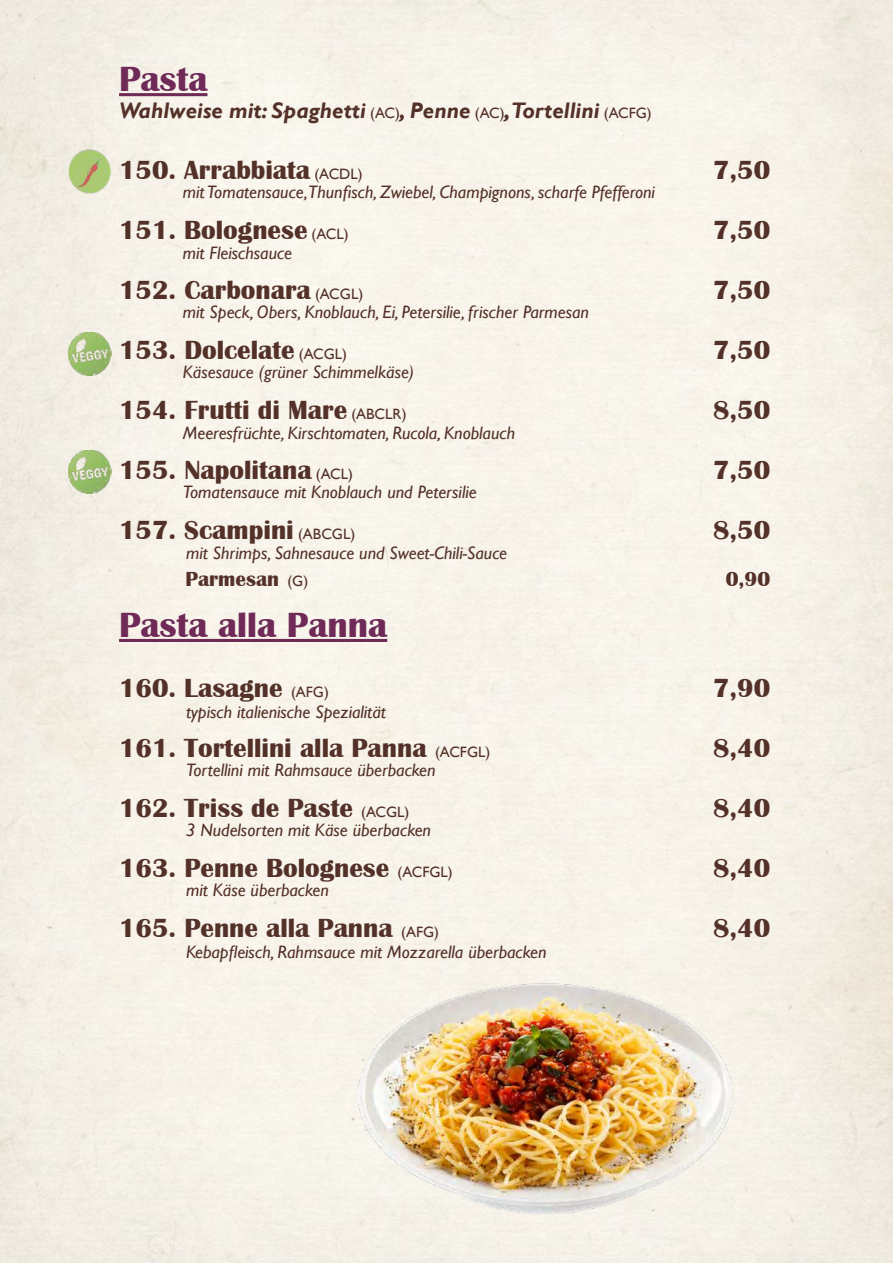
<style>
.page{position:relative;width:893px;height:1263px;background:#fff}
.page>*{position:absolute;margin:0;border:0;box-sizing:border-box;transform-origin:0 0}
.t1{font:700 36px "Britannic";color:#6f2a58}
.t2{font:700 27px "Britannic";color:#533128}
.t3{font:italic 700 22.5px "Gill Sans";color:#533128}
.t4{font:700 21px "Britannic";color:#533128}
.t5{font:italic 18px "Gill Sans";color:#533128}
.s1{font-weight:400;font-style:normal;font-size:15px}
.s2{font-family:"Gill Sans";font-weight:400;font-size:15px}
</style>
<div class="page">
<img style="left:0;top:0;width:893px;height:1263px">
<img style="left:68px;top:150px;width:43px;height:43px">
<img style="left:68px;top:333px;width:43px;height:43px">
<img style="left:68px;top:450px;width:43px;height:43px">
<hr style="left:119px;top:93px;width:88px;height:3px;background:#6f2a58">
<hr style="left:119px;top:639px;width:268px;height:3px;background:#6f2a58">
<img style="left:351px;top:973px;width:388px;height:248px">
<h1 class="t1" style="left:119px;top:59px;width:90px">Pasta</h1>
<p class="t3" style="left:119px;top:97px;width:534px">Wahlweise mit: Spaghetti <span class="s1">(AC)</span>, Penne <span class="s1">(AC)</span>,Tortellini <span class="s1">(ACFG)</span></p>
<h2 class="t2" style="left:119px;top:155px;width:245px">150. Arrabbiata <span class="s2">(ACDL)</span></h2>
<h2 class="t2" style="left:713px;top:155px;width:59px">7,50</h2>
<h2 class="t2" style="left:119px;top:215px;width:231px">151. Bolognese <span class="s2">(ACL)</span></h2>
<h2 class="t2" style="left:713px;top:215px;width:59px">7,50</h2>
<h2 class="t2" style="left:119px;top:275px;width:246px">152. Carbonara <span class="s2">(ACGL)</span></h2>
<h2 class="t2" style="left:713px;top:275px;width:59px">7,50</h2>
<h2 class="t2" style="left:119px;top:335px;width:229px">153. Dolcelate <span class="s2">(ACGL)</span></h2>
<h2 class="t2" style="left:713px;top:335px;width:59px">7,50</h2>
<h2 class="t2" style="left:119px;top:395px;width:289px">154. Frutti di Mare <span class="s2">(ABCLR)</span></h2>
<h2 class="t2" style="left:713px;top:395px;width:59px">8,50</h2>
<h2 class="t2" style="left:119px;top:455px;width:235px">155. Napolitana <span class="s2">(ACL)</span></h2>
<h2 class="t2" style="left:713px;top:455px;width:59px">7,50</h2>
<h2 class="t2" style="left:119px;top:515px;width:238px">157. Scampini <span class="s2">(ABCGL)</span></h2>
<h2 class="t2" style="left:713px;top:515px;width:59px">8,50</h2>
<p class="t4" style="left:186px;top:567px;width:124px">Parmesan <span class="s2">(G)</span></p>
<p class="t4" style="left:726px;top:567px;width:46px">0,90</p>
<h1 class="t1" style="left:119px;top:604px;width:270px">Pasta alla Panna</h1>
<p class="t5" style="left:183px;top:181px;width:474px">mit Tomatensauce,Thunfisch, Zwiebel, Champignons, scharfe Pfefferoni</p>
<p class="t5" style="left:183px;top:242px;width:111px">mit Fleischsauce</p>
<p class="t5" style="left:183px;top:301px;width:408px">mit Speck, Obers, Knoblauch, Ei, Petersilie, frischer Parmesan</p>
<p class="t5" style="left:183px;top:361px;width:233px">Käsesauce (grüner Schimmelkäse)</p>
<p class="t5" style="left:183px;top:423px;width:334px">Meeresfrüchte, Kirschtomaten, Rucola, Knoblauch</p>
<p class="t5" style="left:183px;top:481px;width:295px">Tomatensauce mit Knoblauch und Petersilie</p>
<p class="t5" style="left:186px;top:542px;width:323px">mit Shrimps, Sahnesauce und Sweet-Chili-Sauce</p>
<h2 class="t2" style="left:119px;top:672px;width:211px">160. Lasagne <span class="s2">(AFG)</span></h2>
<h2 class="t2" style="left:713px;top:672px;width:59px">7,90</h2>
<h2 class="t2" style="left:119px;top:732px;width:373px">161. Tortellini alla Panna <span class="s2">(ACFGL)</span></h2>
<h2 class="t2" style="left:713px;top:732px;width:59px">8,40</h2>
<h2 class="t2" style="left:119px;top:792px;width:292px">162. Triss de Paste <span class="s2">(ACGL)</span></h2>
<h2 class="t2" style="left:713px;top:792px;width:59px">8,40</h2>
<h2 class="t2" style="left:119px;top:852px;width:335px">163. Penne Bolognese <span class="s2">(ACFGL)</span></h2>
<h2 class="t2" style="left:713px;top:852px;width:59px">8,40</h2>
<h2 class="t2" style="left:119px;top:912px;width:321px">165. Penne alla Panna <span class="s2">(AFG)</span></h2>
<h2 class="t2" style="left:713px;top:912px;width:59px">8,40</h2>
<p class="t5" style="left:186px;top:702px;width:201px">typisch italienische Spezialität</p>
<p class="t5" style="left:186px;top:759px;width:251px">Tortellini mit Rahmsauce überbacken</p>
<p class="t5" style="left:186px;top:819px;width:246px">3 Nudelsorten mit Käse überbacken</p>
<p class="t5" style="left:186px;top:880px;width:144px">mit Käse überbacken</p>
<p class="t5" style="left:186px;top:941px;width:362px">Kebapfleisch, Rahmsauce mit Mozzarella überbacken</p>
</div>
